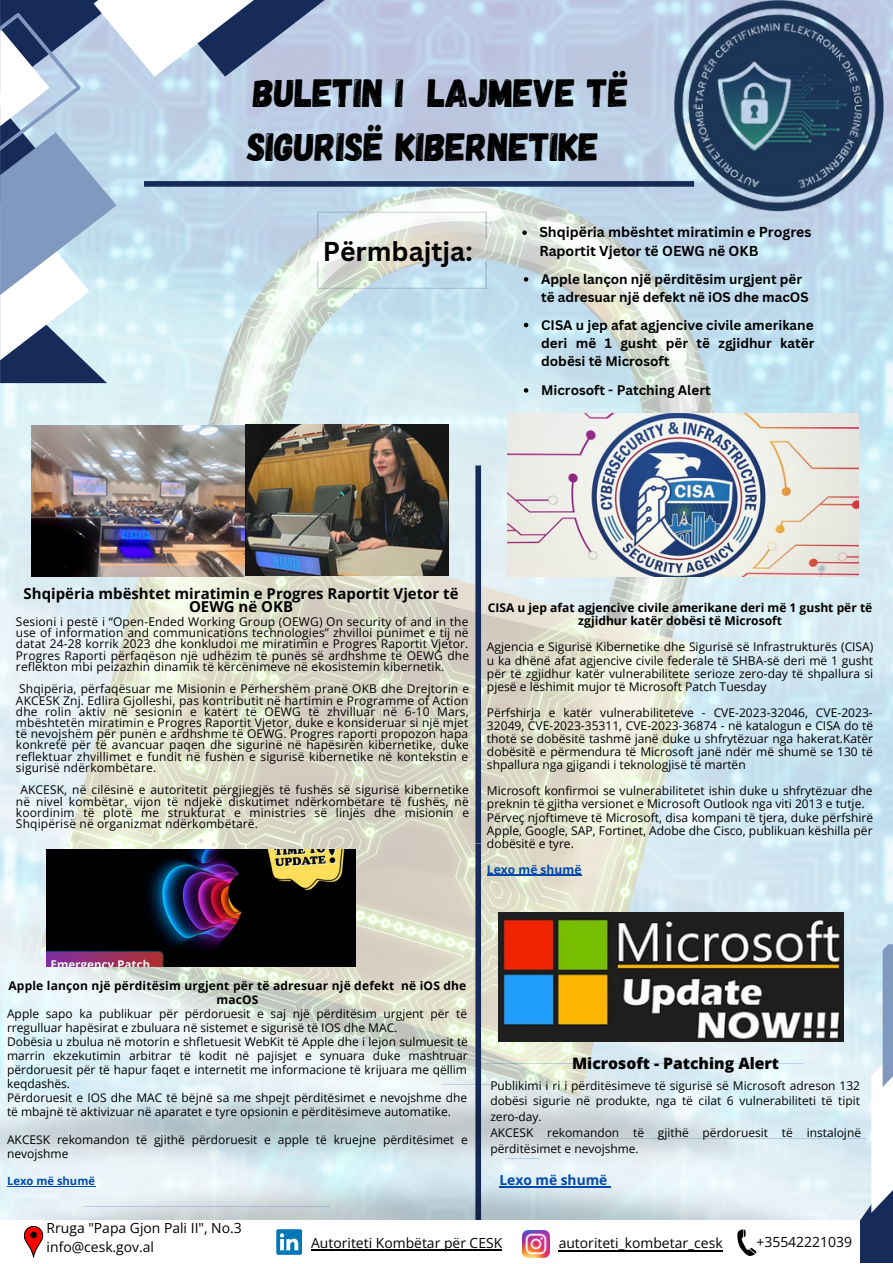
<style>
.page{position:relative;width:893px;height:1264px;background:#fff}
.page>*{position:absolute;margin:0;border:0;box-sizing:border-box;transform-origin:0 0}
.t1{font:39.3px/54px "Gagalin";color:#000}
.t2{font:700 26.55px "Canva Sans";color:#000}
.t3{font:800 15.75px "Open Sans";color:#000}
.t4{font:700 15px/13.5px "Open Sans";color:#000;text-align:center}
.t5{font:13.95px/19px "Open Sans";color:#000}
.t6{font:700 13.95px/19px "Canva Sans";color:#000}
.t7{font:700 13.8px "Open Sans";color:#004aad}
.t8{font:700 13.5px/18px "Canva Sans";color:#000}
.t9{font:12px/11.2px "Open Sans";color:#000;text-align:justify}
.t10{font:700 12px/14.1px "Open Sans";color:#000;text-align:center}
.t11{font:700 12px "Open Sans";color:#004aad}
.t12{font:700 11.25px "Open Sans";color:#004aad}
</style>
<div class="page">
<img style="left:0;top:0;width:892px;height:1220px">
<div style="left:475px;top:843px;width:6px;height:378px;background:#162b58"></div>
<img style="left:673px;top:0;width:210px;height:211px">
<svg style="left:814px;top:944px;width:78px;height:196px;background:#d2e3ee"></svg>
<svg style="left:0;top:0;width:356px;height:383px;background:#baccda"></svg>
<svg style="left:0;top:0;width:285px;height:360px;background:#bdd1e1"></svg>
<svg style="left:0;top:13px;width:116px;height:282px;background:#9fb2cd"></svg>
<svg style="left:317px;top:211px;width:170px;height:28px"></svg>
<svg style="left:317px;top:261px;width:170px;height:28px;background:#c9dce0"></svg>
<img style="left:5px;top:1133px;width:878px;height:87px">
<div style="left:0;top:1220px;width:859px;height:42px;background:#fff"></div>
<svg style="left:24px;top:1226px;width:19px;height:32px"></svg>
<img style="left:522px;top:1230px;width:27px;height:26px">
<hr style="left:311px;top:1249px;width:191px;height:1px;background:#000">
<svg style="left:276px;top:1229px;width:26px;height:25px"></svg>
<div style="left:144px;top:181px;width:550px;height:6px;background:#162b58"></div>
<hr style="left:558px;top:1249px;width:165px;height:2px;background:#000">
<svg style="left:522px;top:230px;width:5px;height:5px"></svg>
<svg style="left:524px;top:277px;width:4px;height:5px"></svg>
<div style="left:475px;top:465px;width:6px;height:378px;background:#162b58"></div>
<img style="left:32px;top:425px;width:416px;height:151px">
<img style="left:0;top:1041px;width:814px;height:127px">
<img style="left:47px;top:849px;width:309px;height:117px">
<hr style="left:7px;top:1186px;width:88px;height:1px;background:#004aad">
<img style="left:507px;top:414px;width:351px;height:163px">
<hr style="left:487px;top:874px;width:94px;height:1px;background:#004aad">
<img style="left:498px;top:912px;width:345px;height:129px">
<hr style="left:499px;top:1186px;width:108px;height:1px;background:#004aad">
<svg style="left:559px;top:1140px;width:333px;height:122px"></svg>
<svg style="left:524px;top:323px;width:4px;height:4px"></svg>
<svg style="left:524px;top:388px;width:4px;height:4px"></svg>
<p class="t1" style="left:247px;top:64px;width:383px">BULETIN I LAJMEVE TË<br>SIGURISË KIBERNETIKE</p>
<p class="t2" style="left:322px;top:232px;width:151px">Përmbajtja:</p>
<p class="t6" style="left:539px;top:222px;width:273px">Shqipëria mbështet miratimin e Progres<br>Raportit Vjetor të OEWG në OKB</p>
<p class="t8" style="left:541px;top:270px;width:269px">Apple lançon një përditësim urgjent për të adresuar një defekt në iOS dhe macOS</p>
<p class="t8" style="left:541px;top:315px;width:275px;text-align:justify">CISA u jep afat agjencive civile amerikane deri më 1 gusht për të zgjidhur katër dobësi të Microsoft</p>
<p class="t8" style="left:541px;top:380px;width:171px">Microsoft - Patching Alert</p>
<p class="t4" style="left:24px;top:586px;width:436px">Shqipëria mbështet miratimin e Progres Raportit Vjetor të<br>OEWG në OKB</p>
<p class="t9" style="left:16px;top:615px;width:454px">Sesioni i pestë i “Open-Ended Working Group (OEWG) On security of and in the use of information and communications technologies” zhvilloi punimet e tij në datat 24-28 korrik 2023 dhe konkludoi me miratimin e Progres Raportit Vjetor.<br>Progres Raporti përfaqëson një udhëzim të punës së ardhshme të OEWG dhe reflekton mbi peizazhin dinamik të kërcënimeve në ekosistemin kibernetik.</p>
<p class="t9" style="left:16px;top:683px;width:454px">Shqipëria, përfaqësuar me Misionin e Përhershëm pranë OKB dhe Drejtorin e AKCESK Znj. Edlira Gjolleshi, pas kontributit në hartimin e Programme of Action dhe rolin aktiv në sesionin e katërt të OEWG të zhvilluar në 6-10 Mars, mbështetën miratimin e Progres Raportit Vjetor, duke e konsideruar si një mjet të nevojshëm për punën e ardhshme të OEWG. Progres raporti propozon hapa konkretë për të avancuar paqen dhe sigurinë në hapësirën kibernetike, duke reflektuar zhvillimet e fundit në fushën e sigurisë kibernetike në kontekstin e sigurisë ndërkombëtare.</p>
<p class="t9" style="left:16px;top:784px;width:454px;text-indent:4px">AKCESK, në cilësinë e autoritetit përgjiegjës të fushës së sigurisë kibernetike në nivel kombëtar, vijon të ndjekë diskutimet ndërkombëtare të fushës, në koordinim të plotë me strukturat e ministries së linjës dhe misionin e Shqipërisë në organizmat ndërkombëtarë.</p>
<p class="t10" style="left:487px;top:601px;width:386px;line-height:13px">CISA u jep afat agjencive civile amerikane deri më 1 gusht për të zgjidhur katër dobësi të Microsoft</p>
<p class="t9" style="left:487px;top:640px;width:388px;line-height:13px">Agjencia e Sigurisë Kibernetike dhe Sigurisë së Infrastrukturës (CISA) u ka dhënë afat agjencive civile federale të SHBA-së deri më 1 gusht për të zgjidhur katër vulnerabilitete serioze zero-day të shpallura si pjesë e lëshimit mujor të Microsoft Patch Tuesday</p>
<p class="t9" style="left:487px;top:705px;width:388px;line-height:13px">Përfshirja e katër vulnerabiliteteve - CVE-2023-32046, CVE-2023- 32049, CVE-2023-35311, CVE-2023-36874 - në katalogun e CISA do të thotë se dobësitë tashmë janë duke u shfrytëzuar nga hakerat.Katër dobësitë e përmendura të Microsoft janë ndër më shumë se 130 të shpallura nga gjigandi i teknologjisë të martën</p>
<p class="t9" style="left:487px;top:784px;width:387px;line-height:13px">Microsoft konfirmoi se vulnerabilitetet ishin duke u shfrytëzuar dhe preknin të gjitha versionet e Microsoft Outlook nga viti 2013 e tutje.</p>
<p class="t9" style="left:487px;top:810px;width:388px;line-height:13px">Përveç njoftimeve të Microsoft, disa kompani të tjera, duke përfshirë Apple, Google, SAP, Fortinet, Adobe dhe Cisco, publikuan këshilla për dobësitë e tyre.</p>
<p class="t11" style="left:487px;top:861px;width:96px">Lexo më shumë</p>
<p class="t10" style="left:8px;top:977px;width:459px">Apple lançon një përditësim urgjent për të adresuar një defekt në iOS dhe macOS</p>
<p class="t9" style="left:7px;top:1005px;width:461px;line-height:14.1px">Apple sapo ka publikuar për përdoruesit e saj një përditësim urgjent për të rregulluar hapësirat e zbuluara në sistemet e sigurisë të IOS dhe MAC.</p>
<p class="t9" style="left:7px;top:1034px;width:462px;line-height:14.1px">Dobësia u zbulua në motorin e shfletuesit WebKit të Apple dhe i lejon sulmuesit të marrin ekzekutimin arbitrar të kodit në pajisjet e synuara duke mashtruar përdoruesit për të hapur faqet e internetit me informacione të krijuara me qëllim keqdashës.</p>
<p class="t9" style="left:7px;top:1090px;width:461px;line-height:14.1px">Përdoruesit e IOS dhe MAC të bëjnë sa me shpejt përditësimet e nevojshme dhe të mbajnë të aktivizuar në aparatet e tyre opsionin e përditësimeve automatike.</p>
<p class="t9" style="left:7px;top:1132px;width:462px;line-height:14.1px">AKCESK rekomandon të gjithë përdoruesit e apple të kruejne përditësimet e nevojshme</p>
<p class="t12" style="left:7px;top:1173px;width:89px">Lexo më shumë</p>
<p class="t3" style="left:572px;top:1052px;width:208px">Microsoft - Patching Alert</p>
<p class="t9" style="left:490px;top:1077px;width:371px;line-height:15.8px">Publikimi i ri i përditësimeve të sigurisë së Microsoft adreson 132 dobësi sigurie në produkte, nga të cilat 6 vulnerabiliteti të tipit zero-day.</p>
<p class="t9" style="left:490px;top:1124px;width:372px;line-height:15.8px">AKCESK rekomandon të gjithë përdoruesit të instalojnë përditësimet e nevojshme.</p>
<p class="t7" style="left:499px;top:1170px;width:109px">Lexo më shumë</p>
<p class="t5" style="left:47px;top:1218px;width:197px">Rruga "Papa Gjon Pali II", No.3 info@cesk.gov.al</p>
<p class="t5" style="left:311px;top:1232px;width:193px">Autoriteti Kombëtar për CESK</p>
<p class="t5" style="left:558px;top:1232px;width:165px">autoriteti_kombetar_cesk</p>
<p class="t5" style="left:756px;top:1231px;width:97px">+35542221039</p>
</div>
